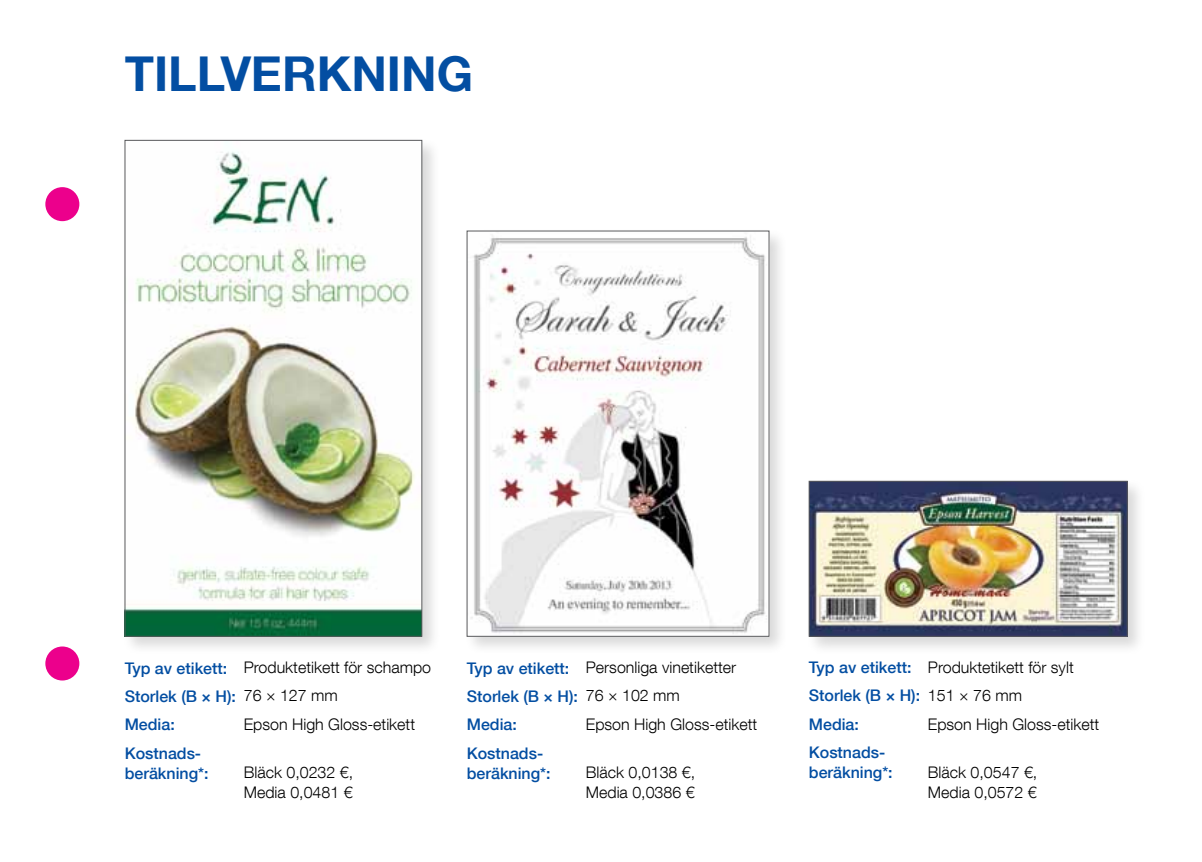
<style>
.page{position:relative;width:1202px;height:862px;background:#fff}
.page>*{position:absolute;margin:0;border:0;box-sizing:border-box;transform-origin:0 0}
.t1{font:700 48px "Helvetica Neue LT Com";color:#034ea2}
.t2{font:300 16px/20px "Helvetica Neue LT Com";color:#000}
.t3{font:500 16px/20px "Helvetica Neue LT Com";color:#034ea2}
.s1{font-weight:500;color:#034ea2}
.s2{font-weight:300;color:#000}
</style>
<div class="page">
<div style="left:122px;top:137px;width:319px;height:518px;background:#000;opacity:.15"></div>
<img style="left:127px;top:142px;width:293px;height:492px">
<div style="left:125px;top:140px;width:297px;height:496px;border:1px solid #58595b"></div>
<div style="left:464px;top:228px;width:325px;height:427px;background:#000;opacity:.15"></div>
<img style="left:469px;top:233px;width:298px;height:401px">
<div style="left:806px;top:478px;width:340px;height:177px;background:#000;opacity:.15"></div>
<img style="left:811px;top:483px;width:314px;height:151px">
<div style="left:809px;top:481px;width:318px;height:155px;border:1px solid #58595b"></div>
<div style="left:45px;top:187px;width:34px;height:34px;background:#ec008c;border-radius:50%"></div>
<div style="left:45px;top:646px;width:34px;height:34px;background:#ec008c;border-radius:50%"></div>
<h1 class="t1" style="left:125px;top:44px;width:350px">TILLVERKNING</h1>
<p class="t2" style="left:125px;top:657px;width:308px"><span class="s1">Typ av etikett:</span> Produktetikett för schampo</p>
<p class="t2" style="left:467px;top:657px;width:271px"><span class="s1">Typ av etikett:</span> Personliga vinetiketter</p>
<p class="t2" style="left:809px;top:657px;width:266px"><span class="s1">Typ av etikett:</span> Produktetikett för sylt</p>
<p class="t3" style="left:125px;top:686px;width:215px">Storlek (B × H): <span class="s2">76 × 127 mm</span></p>
<p class="t3" style="left:467px;top:686px;width:215px">Storlek (B × H): <span class="s2">76 × 102 mm</span></p>
<p class="t3" style="left:809px;top:685px;width:215px">Storlek (B × H): <span class="s2">151 × 76 mm</span></p>
<p class="t3" style="left:125px;top:714px;width:52px">Media:</p>
<p class="t2" style="left:244px;top:714px;width:173px">Epson High Gloss-etikett</p>
<p class="t3" style="left:467px;top:714px;width:52px">Media:</p>
<p class="t2" style="left:586px;top:714px;width:173px">Epson High Gloss-etikett</p>
<p class="t3" style="left:809px;top:714px;width:52px">Media:</p>
<p class="t2" style="left:928px;top:714px;width:173px">Epson High Gloss-etikett</p>
<p class="t3" style="left:125px;top:743px;width:85px">Kostnads&shy;beräkning*:</p>
<p class="t3" style="left:809px;top:742px;width:85px">Kostnads&shy;beräkning*:</p>
<p class="t3" style="left:467px;top:743px;width:85px">Kostnads&shy;beräkning*:</p>
<p class="t2" style="left:586px;top:762px;width:111px">Bläck 0,0138 €,<br>Media 0,0386 €</p>
<p class="t2" style="left:928px;top:762px;width:111px">Bläck 0,0547 €,<br>Media 0,0572 €</p>
<p class="t2" style="left:244px;top:762px;width:111px">Bläck 0,0232 €,<br>Media 0,0481 €</p>
</div>
